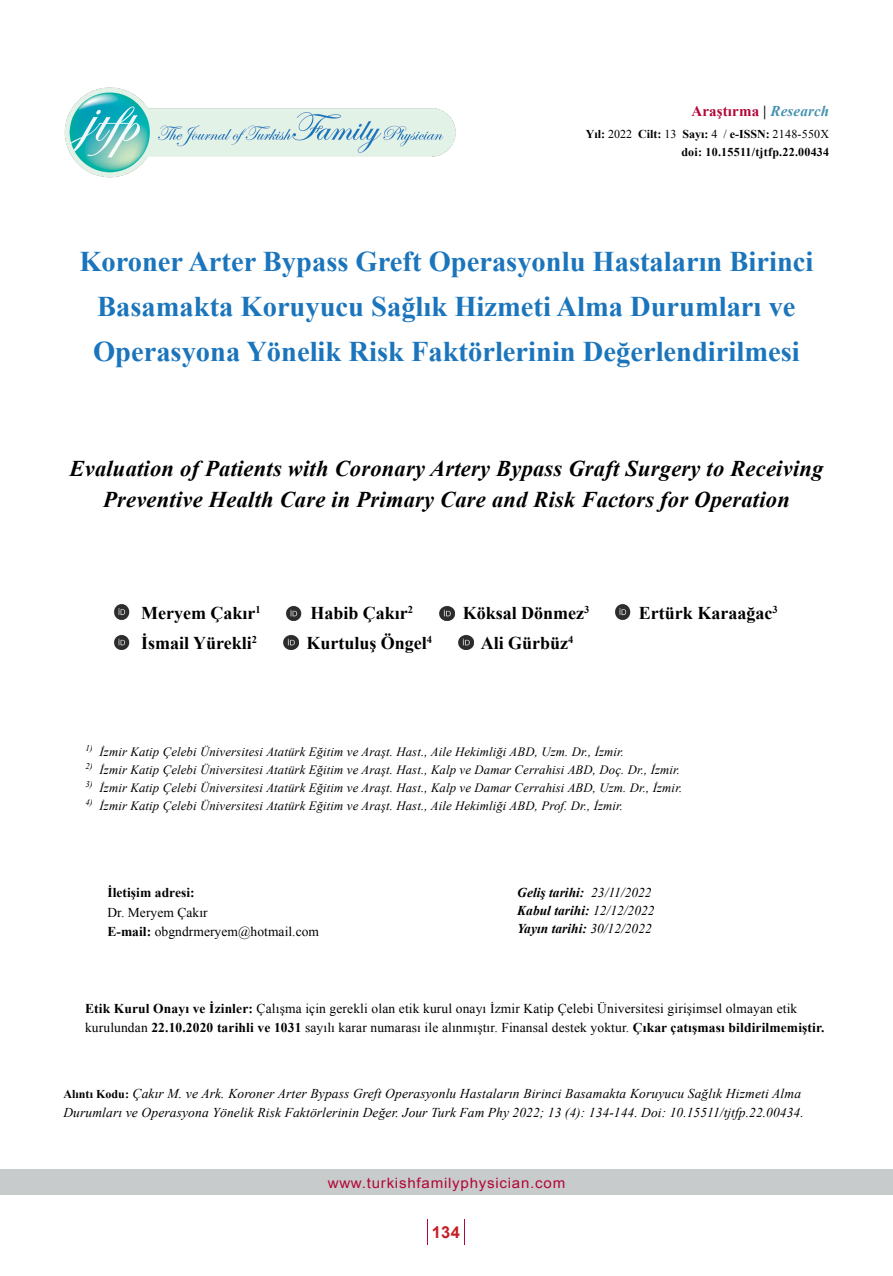
<style>
.page{position:relative;width:893px;height:1276px;background:#fff}
.page>*{position:absolute;margin:0;border:0;box-sizing:border-box;transform-origin:0 0}
.t1{font:700 28.5px/45px "Times New Roman";color:#1b75bc;text-align:center}
.t2{font:italic 700 22.5px/31.5px "Times New Roman";letter-spacing:.01em;color:#000;text-align:center}
.t3{font:700 18px "Times New Roman";color:#000}
.t4{font:700 16.5px "Arial";color:#c41f25}
.t5{font:700 15px "Times New Roman";letter-spacing:.01em;color:#b30738}
.t6{font:14.25px "Arial";letter-spacing:.05em;color:#b30738;scale:1.06 1}
.t7{font:13.5px/19.5px "Times New Roman";letter-spacing:.01em;color:#000}
.t8{font:italic 13.5px/19.5px "Times New Roman";letter-spacing:.01em;color:#000}
.t9{font:italic 700 13.5px/18px "Times New Roman";color:#000}
.t10{font:700 13.5px "Times New Roman";letter-spacing:.005em;color:#000}
.t11{font:italic 12.75px "Times New Roman";letter-spacing:.01em;color:#000}
.t12{font:700 12px/18px "Times New Roman";letter-spacing:.02em;color:#000;text-align:right}
.s1{color:#000}
.s2{font-style:italic;color:#4593af}
.s3{font-weight:400}
.s4{font-weight:700}
.s5{font-weight:700;font-style:normal;font-size:12px}
</style>
<div class="page">
<img style="left:64px;top:87px;width:392px;height:91px">
<div style="left:0;top:1169px;width:893px;height:26px;background:#c8cbcc"></div>
<svg style="left:427px;top:1219px;width:1px;height:26px"></svg>
<svg style="left:464px;top:1219px;width:1px;height:26px"></svg>
<img style="left:114px;top:604px;width:15px;height:15px">
<img style="left:283px;top:635px;width:16px;height:15px">
<img style="left:286px;top:605px;width:15px;height:16px">
<img style="left:439px;top:606px;width:16px;height:15px">
<img style="left:114px;top:634px;width:15px;height:16px">
<img style="left:458px;top:635px;width:16px;height:15px">
<img style="left:615px;top:604px;width:15px;height:15px">
<p class="t5" style="left:691px;top:101px;width:139px">Araştırma <span class="s1">|</span> <span class="s2">Research</span></p>
<p class="t12" style="left:586px;top:124px;width:245px">Yıl: <span class="s3">2022</span> Cilt: <span class="s3">13</span> Sayı: <span class="s3">4 /</span> e-ISSN: <span class="s3">2148-550X </span>doi: 10.15511/tjtfp.22.00434</p>
<h1 class="t1" style="left:79px;top:238px;width:736px">Koroner Arter Bypass Greft Operasyonlu Hastaların Birinci<br>Basamakta Koruyucu Sağlık Hizmeti Alma Durumları ve<br>Operasyona Yönelik Risk Faktörlerinin Değerlendirilmesi</h1>
<h2 class="t2" style="left:70px;top:452px;width:755px">Evaluation of Patients with Coronary Artery Bypass Graft Surgery to Receiving<br>Preventive Health Care in Primary Care and Risk Factors for Operation</h2>
<h3 class="t3" style="left:141px;top:600px;width:121px">Meryem Çakır<sup>1</sup></h3>
<h3 class="t3" style="left:310px;top:600px;width:104px">Habib Çakır<sup>2</sup></h3>
<h3 class="t3" style="left:463px;top:600px;width:128px">Köksal Dönmez<sup>3</sup></h3>
<h3 class="t3" style="left:639px;top:600px;width:140px">Ertürk Karaağac<sup>3</sup></h3>
<h3 class="t3" style="left:141px;top:630px;width:117px">İsmail Yürekli<sup>2</sup></h3>
<h3 class="t3" style="left:306px;top:630px;width:127px">Kurtuluş Öngel<sup>4</sup></h3>
<h3 class="t3" style="left:481px;top:630px;width:94px">Ali Gürbüz<sup>4</sup></h3>
<p class="t11" style="left:85px;top:743px;width:540px"><sup>1)</sup> İzmir Katip Çelebi Üniversitesi Atatürk Eğitim ve Araşt. Hast., Aile Hekimliği ABD, Uzm. Dr., İzmir.</p>
<p class="t11" style="left:85px;top:761px;width:596px"><sup>2)</sup> İzmir Katip Çelebi Üniversitesi Atatürk Eğitim ve Araşt. Hast., Kalp ve Damar Cerrahisi ABD, Doç. Dr., İzmir.</p>
<p class="t11" style="left:85px;top:779px;width:598px"><sup>3)</sup> İzmir Katip Çelebi Üniversitesi Atatürk Eğitim ve Araşt. Hast., Kalp ve Damar Cerrahisi ABD, Uzm. Dr., İzmir.</p>
<p class="t11" style="left:85px;top:797px;width:539px"><sup>4)</sup> İzmir Katip Çelebi Üniversitesi Atatürk Eğitim ve Araşt. Hast., Aile Hekimliği ABD, Prof. Dr., İzmir.</p>
<p class="t10" style="left:107px;top:883px;width:89px">İletişim adresi:</p>
<p class="t7" style="left:107px;top:902px;width:213px">Dr. Meryem Çakır<br><span class="s4">E-mail:</span> obgndrmeryem@hotmail.com</p>
<p class="t9" style="left:517px;top:883px;width:139px">Geliş tarihi: <span class="s3">23/11/2022<br></span>Kabul tarihi: <span class="s3">12/12/2022<br></span>Yayın tarihi: <span class="s3">30/12/2022</span></p>
<p class="t7" style="left:85px;top:998px;width:741px"><span class="s4">Etik Kurul Onayı ve İzinler:</span> Çalışma için gerekli olan etik kurul onayı İzmir Katip Çelebi Üniversitesi girişimsel olmayan etik kurulundan <span class="s4">22.10.2020 tarihli ve 1031</span> sayılı karar numarası ile alınmıştır. Finansal destek yoktur. <span class="s4">Çıkar çatışması bildirilmemiştir.</span></p>
<p class="t8" style="left:63px;top:1083px;width:742px"><span class="s5">Alıntı Kodu:</span> Çakır M. ve Ark. Koroner Arter Bypass Greft Operasyonlu Hastaların Birinci Basamakta Koruyucu Sağlık Hizmeti Alma<br>Durumları ve Operasyona Yönelik Risk Faktörlerinin Değer. Jour Turk Fam Phy 2022; 13 (4): 134-144. Doi: 10.15511/tjtfp.22.00434.</p>
<p class="t6" style="left:328px;top:1173px;width:226px">www.turkishfamilyphysician.com</p>
<p class="t4" style="left:432px;top:1221px;width:30px">134</p>
</div>
